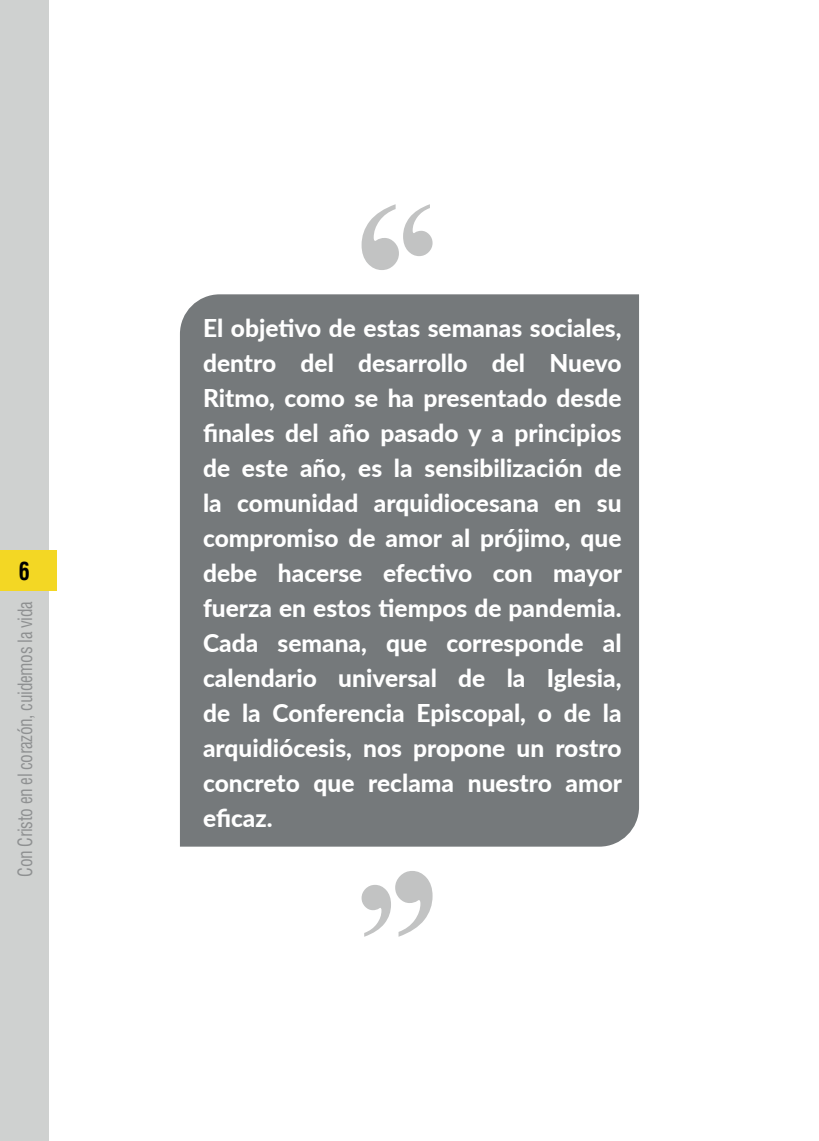
<style>
.page{position:relative;width:819px;height:1141px;background:#fff}
.page>*{position:absolute;margin:0;border:0;box-sizing:border-box;transform-origin:0 0}
.t1{font:800 24.5px/35px "Lato";color:#fff;text-align:justify}
.t2{font:700 condensed 24.5px "Helvetica CE";color:#000001;scale:.9 1}
.t3{font:condensed 19.25px "Helvetica CE";letter-spacing:-.02em;color:#8e9091;scale:.9 1}
</style>
<div class="page">
<div style="left:0;top:0;width:49px;height:1141px;background:#cfd1d0"></div>
<div style="left:0;top:550px;width:57px;height:41px;background:#f3d724"></div>
<div style="left:180px;top:294px;width:459px;height:553px;background:#75797b"></div>
<svg style="left:361px;top:204px;width:71px;height:66px"></svg>
<svg style="left:361px;top:871px;width:71px;height:66px"></svg>
<p class="t2" style="left:19px;top:556px;width:14px">6</p>
<p class="t3" style="left:13px;top:877px;width:308px;rotate:-90deg">Con Cristo en el corazón, cuidemos la vida</p>
<p class="t1" style="left:203px;top:310px;width:420px">El objetivo de estas semanas sociales, dentro del desarrollo del Nuevo Ritmo, como se ha presentado desde finales del año pasado y a principios de este año, es la sensibilización de la comunidad arquidiocesana en su compromiso de amor al prójimo, que debe hacerse efectivo con mayor fuerza en estos tiempos de pandemia.<br>Cada semana, que corresponde al calendario universal de la Iglesia, de la Conferencia Episcopal, o de la arquidiócesis, nos propone un rostro concreto que reclama nuestro amor eficaz.</p>
</div>
